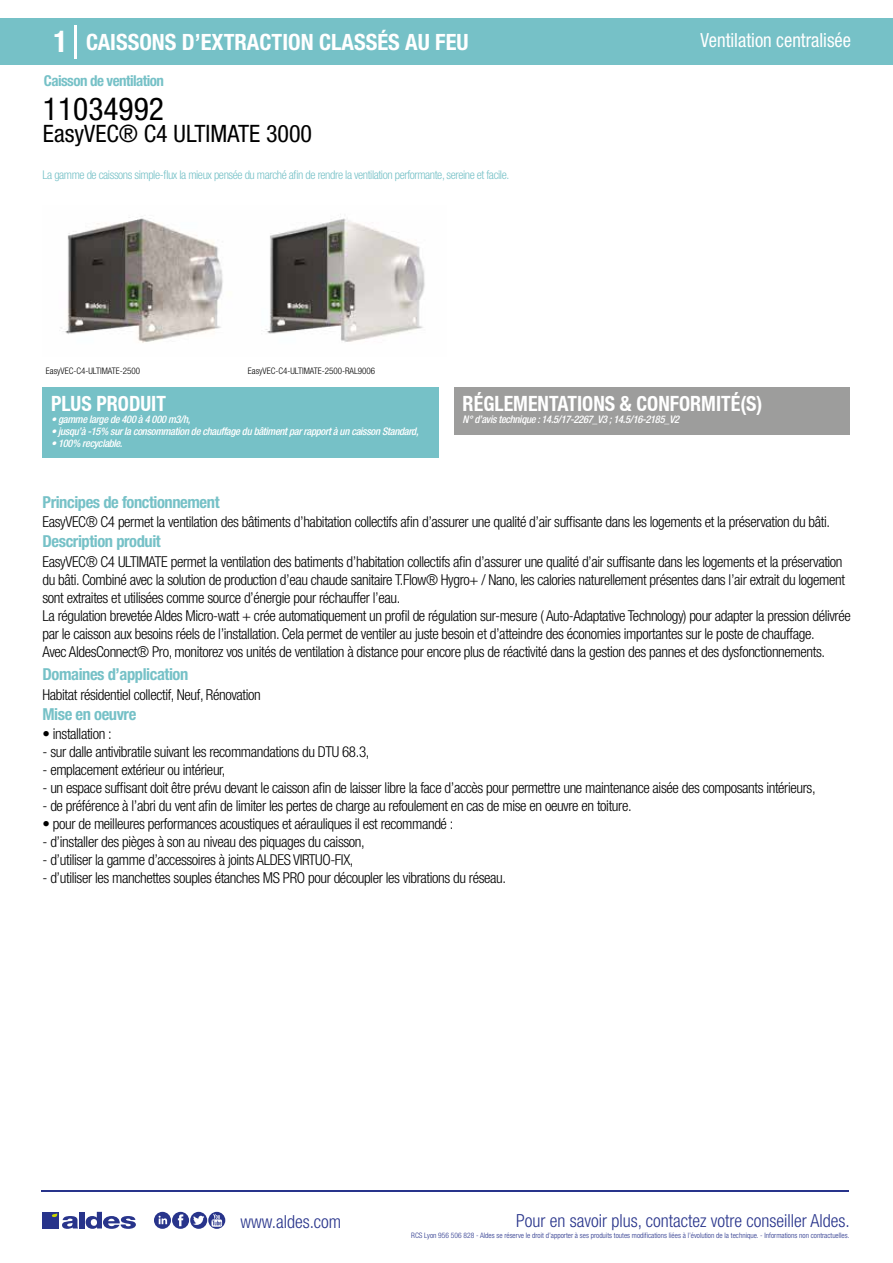
<style>
.page{position:relative;width:893px;height:1263px;background:#fff}
.page>*{position:absolute;margin:0;border:0;box-sizing:border-box;transform-origin:0 0}
.t1{font:condensed 31.5px "Helvetica Neue LT Std";color:#000}
.t2{font:condensed 24px "Helvetica Neue LT Std";color:#000}
.t3{font:700 condensed 22.5px "Helvetica Neue LT Std";color:#fff}
.t4{font:700 condensed 21px "Helvetica Neue";color:#fff;scale:.95 1}
.t5{font:condensed 19.5px "Helvetica Neue LT Std";color:#fff;scale:.95 1}
.t6{font:300 condensed 18px "Helvetica Neue";color:#28348b}
.t7{font:700 condensed 16.5px "Helvetica Neue LT Std";letter-spacing:-.025em;color:#76c1c7}
.t8{font:300 condensed 15px/18px "Helvetica Neue LT Std";letter-spacing:-.025em;color:#000}
.t9{font:700 condensed 15px "Helvetica Neue LT Std";letter-spacing:-.035em;color:#76c1c7}
.t10{font:300 condensed 12px "Helvetica Neue LT Std";letter-spacing:-.035em;color:#76c1c7}
.t11{font:italic 500 condensed 10.5px "Helvetica Neue";letter-spacing:-.03em;color:#fff}
.t12{font:300 condensed 9px "Helvetica Neue";color:#000}
.t13{font:300 condensed 7.5px "Helvetica Neue";color:#28348b}
.s1{font-size:30px}
</style>
<div class="page">
<div style="left:0;top:18px;width:893px;height:46px;background:#76c1c7"></div>
<div style="left:454px;top:387px;width:396px;height:48px;background:#9d9d9c"></div>
<div style="left:43px;top:387px;width:396px;height:70px;background:#76c1c7"></div>
<hr style="left:74px;top:25px;width:2px;height:33px;background:#fff">
<svg style="left:60px;top:216px;width:365px;height:127px"></svg>
<hr style="left:41px;top:1190px;width:808px;height:1px;background:#28348b">
<svg style="left:154px;top:1212px;width:71px;height:17px"></svg>
<div style="left:42px;top:1212px;width:17px;height:16px;background:#28348b"></div>
<div style="left:79px;top:1212px;width:5px;height:16px;background:#28348b"></div>
<svg style="left:86px;top:1212px;width:50px;height:17px"></svg>
<svg style="left:52px;top:1213px;width:26px;height:16px"></svg>
<h3 class="t3" style="left:54px;top:28px;width:417px"><span class="s1">1</span> CAISSONS D’EXTRACTION CLASSÉS AU FEU</h3>
<h3 class="t5" style="left:701px;top:29px;width:160px">Ventilation centralisée</h3>
<p class="t9" style="left:44px;top:71px;width:122px">Caisson de ventilation</p>
<h1 class="t1" style="left:43px;top:91px;width:122px">11034992</h1>
<h2 class="t2" style="left:43px;top:120px;width:271px">EasyVEC® C4 ULTIMATE 3000</h2>
<p class="t10" style="left:43px;top:167px;width:468px">La gamme de caissons simple-flux la mieux pensée du marché afin de rendre la ventilation performante, sereine et facile.</p>
<p class="t12" style="left:46px;top:365px;width:96px">EasyVEC-C4-ULTIMATE-2500</p>
<p class="t12" style="left:248px;top:365px;width:129px">EasyVEC-C4-ULTIMATE-2500-RAL9006</p>
<p class="t12" style="left:123px;top:365px;width:10px">40</p>
<h3 class="t4" style="left:51px;top:391px;width:122px">PLUS PRODUIT</h3>
<p class="t11" style="left:51px;top:413px;width:141px">• gamme large de 400 à 4 000 m3/h,</p>
<p class="t11" style="left:51px;top:425px;width:369px">• jusqu’à -15% sur la consommation de chauffage du bâtiment par rapport à un caisson Standard,</p>
<p class="t11" style="left:51px;top:437px;width:73px">• 100% recyclable.</p>
<h3 class="t4" style="left:463px;top:391px;width:317px">RÉGLEMENTATIONS &amp; CONFORMITÉ(S)</h3>
<p class="t11" style="left:463px;top:413px;width:218px">N° d’avis technique : 14.5/17-2267_V3 ; 14.5/16-2185_V2</p>
<p class="t7" style="left:43px;top:492px;width:179px">Principes de fonctionnement</p>
<p class="t7" style="left:43px;top:531px;width:120px">Description produit</p>
<p class="t8" style="left:43px;top:513px;width:789px">EasyVEC® C4 permet la ventilation des bâtiments d’habitation collectifs afin d’assurer une qualité d’air suffisante dans les logements et la préservation du bâti.</p>
<p class="t8" style="left:43px;top:552px;width:810px">EasyVEC® C4 ULTIMATE permet la ventilation des batiments d’habitation collectifs afin d’assurer une qualité d’air suffisante dans les logements et la préservation du bâti. Combiné avec la solution de production d’eau chaude sanitaire T.Flow® Hygro+ / Nano, les calories naturellement présentes dans l’air extrait du logement sont extraites et utilisées comme source d’énergie pour réchauffer l’eau.<br>La régulation brevetée Aldes Micro-watt + crée automatiquement un profil de régulation sur-mesure ( Auto-Adaptative Technology) pour adapter la pression délivrée par le caisson aux besoins réels de l’installation. Cela permet de ventiler au juste besoin et d’atteindre des économies importantes sur le poste de chauffage.<br>Avec AldesConnect® Pro, monitorez vos unités de ventilation à distance pour encore plus de réactivité dans la gestion des pannes et des dysfonctionnements.</p>
<p class="t8" style="left:43px;top:685px;width:220px">Habitat résidentiel collectif, Neuf, Rénovation</p>
<p class="t8" style="left:43px;top:725px;width:71px">• installation :</p>
<p class="t8" style="left:43px;top:743px;width:328px">- sur dalle antivibratile suivant les recommandations du DTU 68.3,</p>
<p class="t8" style="left:43px;top:761px;width:185px">- emplacement extérieur ou intérieur,</p>
<p class="t8" style="left:43px;top:779px;width:775px">- un espace suffisant doit être prévu devant le caisson afin de laisser libre la face d’accès pour permettre une maintenance aisée des composants intérieurs,</p>
<p class="t8" style="left:43px;top:797px;width:591px">- de préférence à l’abri du vent afin de limiter les pertes de charge au refoulement en cas de mise en oeuvre en toiture.</p>
<p class="t8" style="left:43px;top:815px;width:412px">• pour de meilleures performances acoustiques et aérauliques il est recommandé :</p>
<p class="t8" style="left:43px;top:833px;width:324px">- d’installer des pièges à son au niveau des piquages du caisson,</p>
<p class="t8" style="left:43px;top:851px;width:312px">- d’utiliser la gamme d’accessoires à joints ALDES VIRTUO-FIX,</p>
<p class="t8" style="left:43px;top:869px;width:465px">- d’utiliser les manchettes souples étanches MS PRO pour découpler les vibrations du réseau.</p>
<p class="t7" style="left:43px;top:664px;width:147px">Domaines d’application</p>
<p class="t7" style="left:43px;top:704px;width:95px">Mise en oeuvre</p>
<p class="t6" style="left:240px;top:1211px;width:102px">www.aldes.com</p>
<p class="t6" style="left:516px;top:1211px;width:335px">Pour en savoir plus, contactez votre conseiller Aldes.</p>
<p class="t13" style="left:411px;top:1230px;width:440px">RCS Lyon 956 506 828 - Aldes se réserve le droit d’apporter à ses produits toutes modifications liées à l’évolution de la technique. - Informations non contractuelles.</p>
</div>
